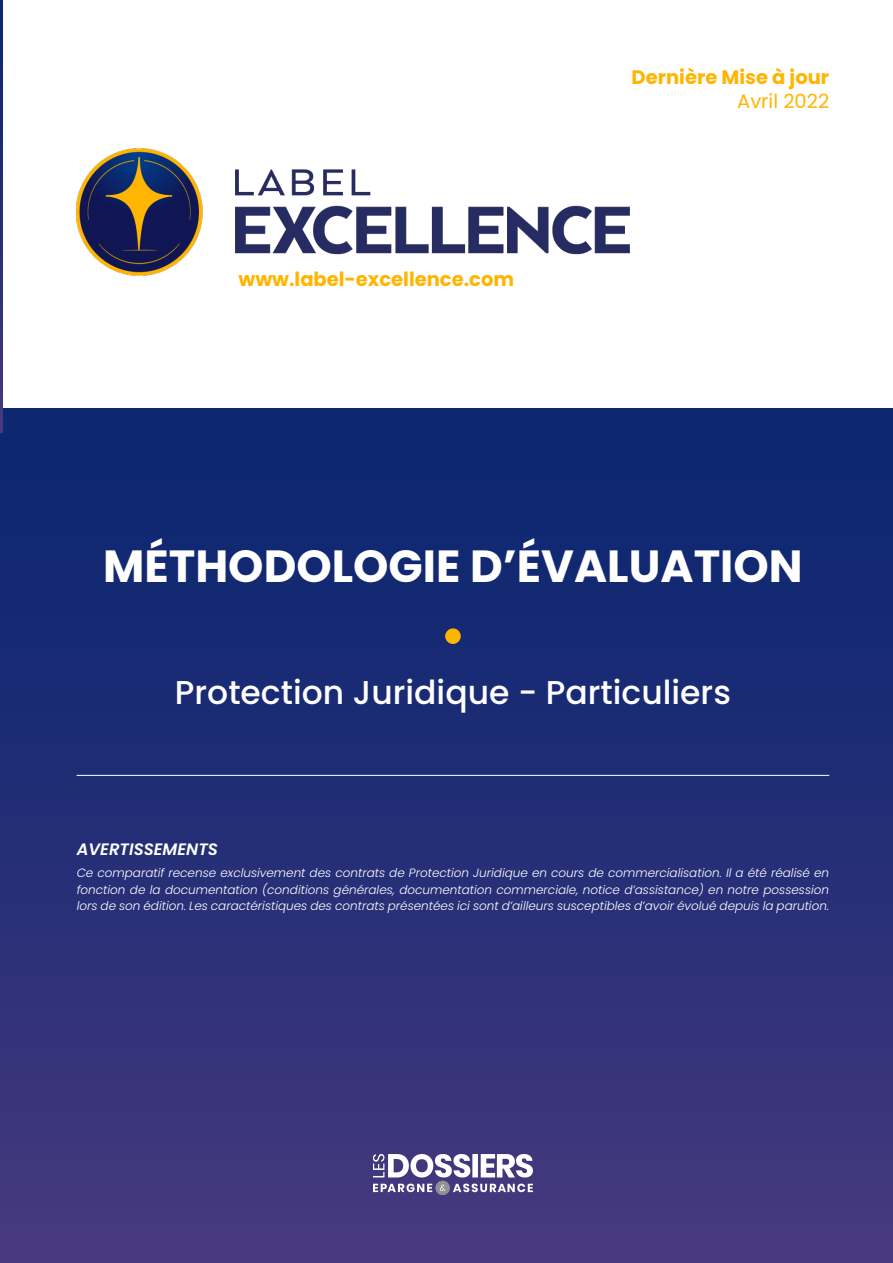
<style>
.page{position:relative;width:893px;height:1263px;background:#fff}
.page>*{position:absolute;margin:0;border:0;box-sizing:border-box;transform-origin:0 0}
.t1{font:700 45px "Poppins";color:#fff}
.t2{font:500 33px "Poppins";color:#fff}
.t3{font:700 19.5px "Poppins";color:#ffb500}
.t4{font:19.5px "Poppins";color:#ffb500}
.t5{font:italic 600 16.5px "Poppins";color:#fff}
.t6{font:italic 300 12px/16.5px "Poppins";color:#fff;text-align:justify}
</style>
<div class="page">
<div style="left:0;top:409px;width:893px;height:854px;background:linear-gradient(to bottom,#07256f,#45397e)"></div>
<div style="left:445px;top:628px;width:16px;height:16px;background:#ffb500;border-radius:50%"></div>
<hr style="left:77px;top:775px;width:752px;height:1px;background:#fff">
<img style="left:374px;top:1154px;width:158px;height:41px">
<img style="left:77px;top:149px;width:552px;height:127px">
<svg style="left:0;top:0;width:2px;height:433px"></svg>
<h3 class="t3" style="left:238px;top:268px;width:277px">www.label-excellence.com</h3>
<h3 class="t3" style="left:632px;top:66px;width:199px">Dernière Mise à jour</h3>
<h3 class="t4" style="left:737px;top:90px;width:94px">Avril 2022</h3>
<h1 class="t1" style="left:103px;top:540px;width:701px">MÉTHODOLOGIE D’ÉVALUATION</h1>
<h2 class="t2" style="left:175px;top:673px;width:557px">Protection Juridique - Particuliers</h2>
<h3 class="t5" style="left:77px;top:839px;width:143px">AVERTISSEMENTS</h3>
<p class="t6" style="left:77px;top:865px;width:754px">Ce comparatif recense exclusivement des contrats de Protection Juridique en cours de commercialisation. Il a été réalisé en fonction de la documentation (conditions générales, documentation commerciale, notice d’assistance) en notre possession lors de son édition. Les caractéristiques des contrats présentées ici sont d’ailleurs susceptibles d’avoir évolué depuis la parution.</p>
</div>
